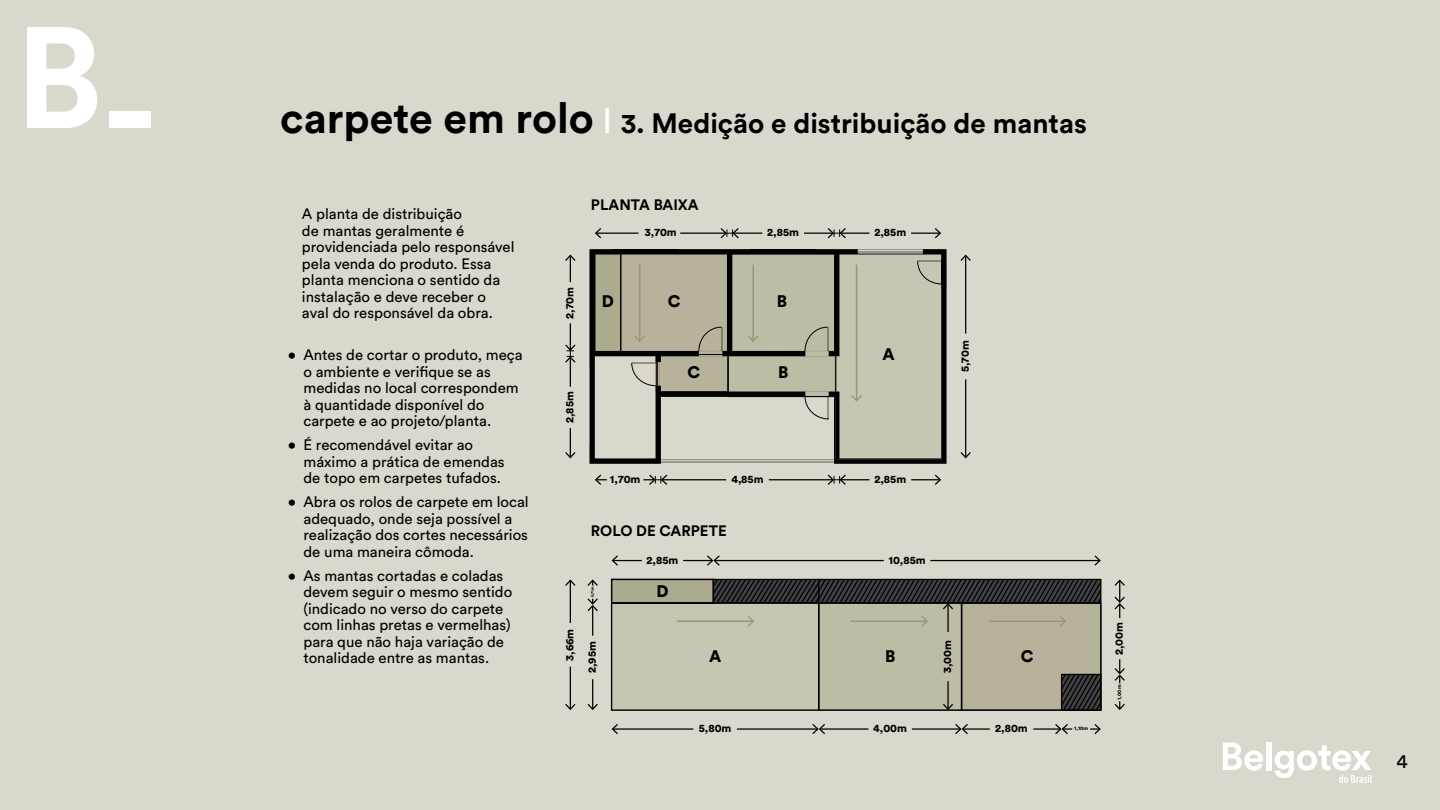
<style>
.page{position:relative;width:1440px;height:810px;background:#dad7cc}
.page>*{position:absolute;margin:0;border:0;box-sizing:border-box;transform-origin:0 0}
.t1{font:700 27.75px "Circular Std";color:#000}
.t2{font:19.5px "Circular Std";color:#000}
.t3{font:900 16.65px "Circular Std";color:#000}
.t4{font:15px/16.5px "Circular Std";color:#000}
.t5{font:700 15px "Circular Std";color:#000}
.t6{font:900 10.95px/22.4px "Circular Std";color:#000}
.t7{font:900 5.1px "Circular Std";color:#000}
.t8{font:900 3.82px "Circular Std";color:#000}
.s1{font-size:42.75px}
.s2{font-weight:400;font-size:35.25px;color:#fff}
</style>
<div class="page">
<svg style="left:1223px;top:743px;width:40px;height:28px"></svg>
<div style="left:1267px;top:742px;width:5px;height:28px;background:#fff"></div>
<svg style="left:1275px;top:745px;width:97px;height:38px"></svg>
<svg style="left:27px;top:27px;width:70px;height:101px"></svg>
<div style="left:110px;top:112px;width:41px;height:16px;background:#fff"></div>
<svg style="left:595px;top:475px;width:12px;height:10px"></svg>
<hr style="left:769px;top:479px;width:64px;height:1px;background:#000">
<hr style="left:662px;top:479px;width:64px;height:1px;background:#000">
<svg style="left:911px;top:475px;width:30px;height:10px"></svg>
<svg style="left:911px;top:228px;width:30px;height:10px"></svg>
<hr style="left:680px;top:233px;width:46px;height:1px;background:#000">
<hr style="left:596px;top:233px;width:43px;height:1px;background:#000">
<svg style="left:595px;top:228px;width:6px;height:10px"></svg>
<hr style="left:965px;top:256px;width:1px;height:78px;background:#000">
<svg style="left:961px;top:255px;width:10px;height:6px"></svg>
<hr style="left:965px;top:379px;width:1px;height:78px;background:#000">
<svg style="left:961px;top:452px;width:10px;height:6px"></svg>
<svg style="left:565px;top:428px;width:10px;height:30px"></svg>
<svg style="left:565px;top:255px;width:10px;height:27px"></svg>
<svg style="left:589px;top:249px;width:358px;height:215px"></svg>
<hr style="left:728px;top:356px;width:1px;height:36px;background:#000">
<svg style="left:805px;top:327px;width:24px;height:29px"></svg>
<svg style="left:805px;top:392px;width:24px;height:27px"></svg>
<svg style="left:721px;top:228px;width:41px;height:10px"></svg>
<svg style="left:804px;top:228px;width:65px;height:10px"></svg>
<svg style="left:643px;top:475px;width:24px;height:10px"></svg>
<svg style="left:828px;top:475px;width:41px;height:10px"></svg>
<svg style="left:565px;top:323px;width:10px;height:64px"></svg>
<svg style="left:620px;top:252px;width:108px;height:140px;background:#a8a590"></svg>
<hr style="left:752px;top:265px;width:2px;height:76px;background:#9a967d">
<svg style="left:748px;top:335px;width:11px;height:7px"></svg>
<svg style="left:836px;top:255px;width:111px;height:205px;background:#b6b4a3"></svg>
<div style="left:612px;top:603px;width:207px;height:107px;background:#c8c5b3"></div>
<div style="left:819px;top:603px;width:143px;height:107px;background:#bfbca6"></div>
<div style="left:962px;top:603px;width:139px;height:107px;background:#b6b39a"></div>
<svg style="left:1063px;top:676px;width:36px;height:33px"></svg>
<div style="left:1061px;top:674px;width:40px;height:37px;border:1px solid #000"></div>
<div style="left:611px;top:579px;width:103px;height:25px;background:#aeaa8e"></div>
<hr style="left:570px;top:581px;width:1px;height:42px;background:#000">
<svg style="left:565px;top:579px;width:10px;height:7px"></svg>
<hr style="left:570px;top:667px;width:1px;height:42px;background:#000">
<svg style="left:565px;top:704px;width:10px;height:6px"></svg>
<hr style="left:947px;top:604px;width:2px;height:28px;background:#000">
<svg style="left:714px;top:579px;width:387px;height:30px"></svg>
<hr style="left:947px;top:681px;width:2px;height:28px;background:#000">
<svg style="left:943px;top:704px;width:10px;height:5px"></svg>
<hr style="left:737px;top:728px;width:80px;height:2px;background:#000">
<hr style="left:613px;top:728px;width:80px;height:2px;background:#000">
<svg style="left:612px;top:724px;width:6px;height:10px"></svg>
<hr style="left:912px;top:728px;width:48px;height:2px;background:#000">
<hr style="left:820px;top:728px;width:48px;height:2px;background:#000">
<svg style="left:812px;top:724px;width:13px;height:10px"></svg>
<hr style="left:1033px;top:728px;width:27px;height:2px;background:#000">
<hr style="left:963px;top:728px;width:27px;height:2px;background:#000">
<svg style="left:955px;top:724px;width:13px;height:10px"></svg>
<svg style="left:1090px;top:724px;width:11px;height:10px"></svg>
<svg style="left:1055px;top:724px;width:17px;height:10px"></svg>
<svg style="left:612px;top:555px;width:30px;height:11px"></svg>
<hr style="left:930px;top:560px;width:169px;height:1px;background:#000">
<svg style="left:1094px;top:555px;width:7px;height:11px"></svg>
<hr style="left:715px;top:560px;width:169px;height:1px;background:#000">
<svg style="left:683px;top:555px;width:37px;height:11px"></svg>
<hr style="left:592px;top:606px;width:1px;height:30px;background:#000">
<hr style="left:592px;top:679px;width:1px;height:30px;background:#000">
<svg style="left:588px;top:704px;width:10px;height:6px"></svg>
<svg style="left:588px;top:579px;width:10px;height:7px"></svg>
<svg style="left:588px;top:598px;width:10px;height:13px"></svg>
<svg style="left:1115px;top:659px;width:10px;height:24px"></svg>
<svg style="left:1115px;top:701px;width:10px;height:9px"></svg>
<svg style="left:1115px;top:579px;width:10px;height:39px"></svg>
<div style="left:611px;top:602px;width:208px;height:109px;border:1px solid #000"></div>
<div style="left:818px;top:602px;width:144px;height:109px;border:1px solid #000"></div>
<div style="left:961px;top:602px;width:140px;height:109px;border:1px solid #000"></div>
<div style="left:611px;top:579px;width:103px;height:25px;border:1px solid #000"></div>
<hr style="left:677px;top:620px;width:76px;height:2px;background:#9a967d">
<svg style="left:748px;top:616px;width:6px;height:11px"></svg>
<hr style="left:851px;top:620px;width:76px;height:2px;background:#9a967d">
<svg style="left:921px;top:616px;width:7px;height:11px"></svg>
<hr style="left:989px;top:620px;width:76px;height:2px;background:#9a967d">
<svg style="left:1060px;top:616px;width:6px;height:11px"></svg>
<h1 class="t1" style="left:280px;top:105px;width:808px"><span class="s1">carpete em rolo</span> <span class="s2">I</span> 3. Medição e distribuição de mantas</h1>
<p class="t4" style="left:302px;top:205px;width:214px">A planta de distribuição<br>de mantas geralmente é providenciada pelo responsável pela venda do produto. Essa planta menciona o sentido da instalação e deve receber o aval do responsável da obra.</p>
<p class="t4" style="left:303px;top:346px;width:221px;text-indent:-16px">• Antes de cortar o produto, meça o ambiente e verifique se as medidas no local correspondem à quantidade disponível do carpete e ao projeto/planta.</p>
<p class="t4" style="left:303px;top:436px;width:203px;text-indent:-16px">• É recomendável evitar ao máximo a prática de emendas de topo em carpetes tufados.</p>
<p class="t4" style="left:303px;top:493px;width:227px;text-indent:-16px">• Abra os rolos de carpete em local adequado, onde seja possível a realização dos cortes necessários de uma maneira cômoda.</p>
<p class="t4" style="left:303px;top:567px;width:210px;text-indent:-16px">• As mantas cortadas e coladas devem seguir o mesmo sentido (indicado no verso do carpete com linhas pretas e vermelhas) para que não haja variação de tonalidade entre as mantas.</p>
<p class="t5" style="left:591px;top:196px;width:109px">PLANTA BAIXA</p>
<p class="t6" style="left:558px;top:319px;width:33px;rotate:-90deg">2,70m</p>
<p class="t6" style="left:558px;top:423px;width:33px;rotate:-90deg">2,85m</p>
<p class="t6" style="left:645px;top:221px;width:33px">3,70m</p>
<p class="t6" style="left:767px;top:221px;width:33px">2,85m</p>
<p class="t6" style="left:874px;top:221px;width:33px">2,85m</p>
<p class="t3" style="left:602px;top:290px;width:14px">D</p>
<p class="t3" style="left:668px;top:290px;width:14px">C</p>
<p class="t3" style="left:777px;top:290px;width:12px">B</p>
<p class="t3" style="left:687px;top:361px;width:14px">C</p>
<p class="t3" style="left:778px;top:361px;width:12px">B</p>
<p class="t3" style="left:882px;top:343px;width:14px">A</p>
<p class="t6" style="left:610px;top:468px;width:32px">1,70m</p>
<p class="t6" style="left:731px;top:468px;width:34px">4,85m</p>
<p class="t6" style="left:874px;top:468px;width:33px">2,85m</p>
<p class="t5" style="left:591px;top:521px;width:137px">ROLO DE CARPETE</p>
<p class="t8" style="left:590px;top:597px;width:12px;rotate:-90deg">0,71m</p>
<p class="t6" style="left:647px;top:548px;width:33px">2,85m</p>
<p class="t3" style="left:656px;top:580px;width:14px">D</p>
<p class="t6" style="left:888px;top:548px;width:39px">10,85m</p>
<p class="t6" style="left:953px;top:372px;width:33px;rotate:-90deg">5,70m</p>
<p class="t6" style="left:558px;top:673px;width:46px;text-indent:13px;rotate:-90deg">3,66m<br>2,95m</p>
<p class="t3" style="left:709px;top:645px;width:14px">A</p>
<p class="t6" style="left:936px;top:673px;width:35px;rotate:-90deg">3,00m</p>
<p class="t3" style="left:885px;top:645px;width:12px">B</p>
<p class="t3" style="left:1021px;top:645px;width:14px">C</p>
<p class="t6" style="left:699px;top:717px;width:34px">5,80m</p>
<p class="t6" style="left:873px;top:717px;width:35px">4,00m</p>
<p class="t6" style="left:995px;top:717px;width:34px">2,80m</p>
<p class="t7" style="left:1074px;top:725px;width:15px">1,10m</p>
<p class="t6" style="left:1107px;top:655px;width:35px;rotate:-90deg">2,00m</p>
<p class="t7" style="left:1116px;top:700px;width:16px;rotate:-90deg">1,00m</p>
<h2 class="t2" style="left:1396px;top:749px;width:13px">4</h2>
</div>
